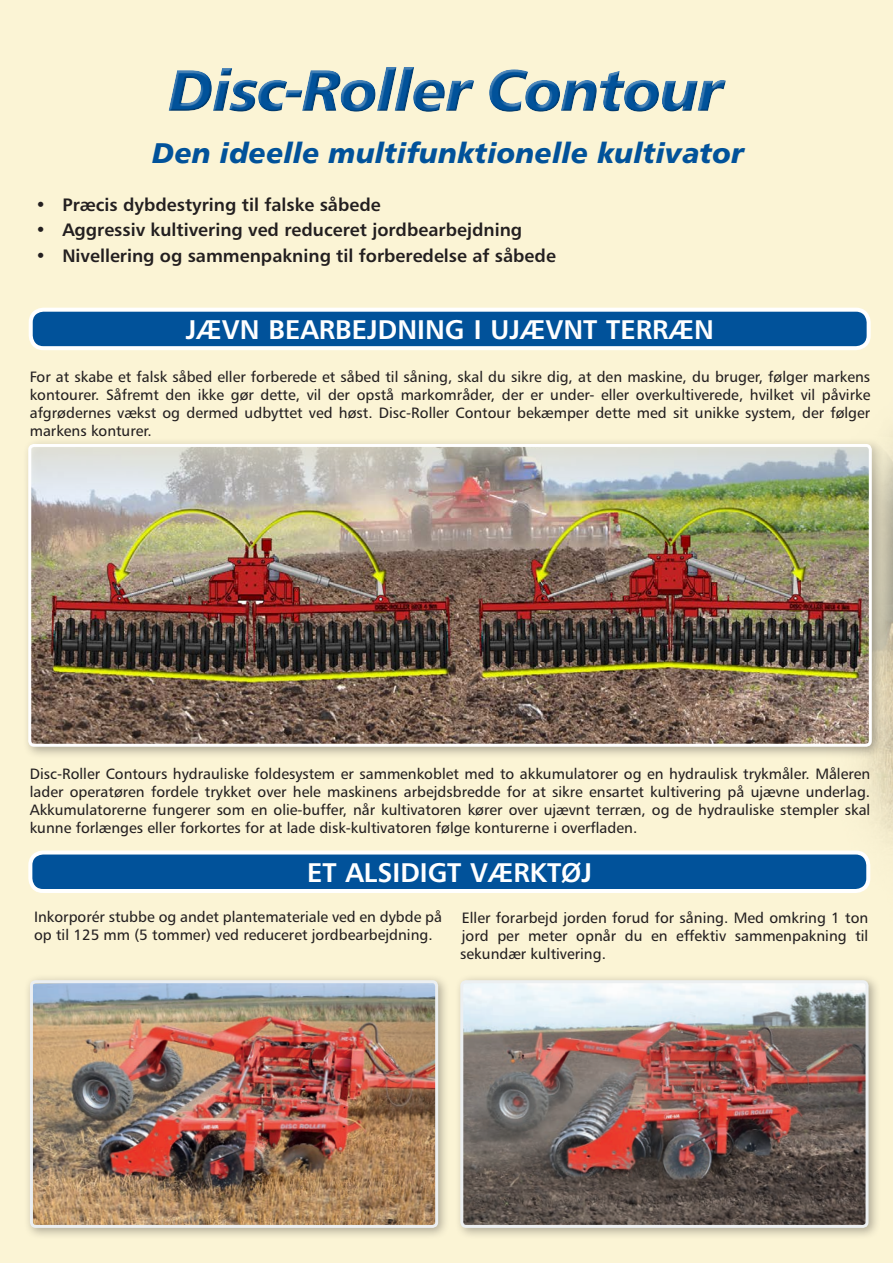
<style>
.page{position:relative;width:893px;height:1263px;background:#fbf4d5}
.page>*{position:absolute;margin:0;border:0;box-sizing:border-box;transform-origin:0 0}
.t1{font:58.5px "Humanist 777 BT Black Italic B";letter-spacing:-.03em;color:#01529a}
.t2{font:28.5px "Humanist 777 BT Black Italic B";color:#01529a}
.t3{font:27px "Humanist 777 BT Bold B";color:#fff}
.t4{font:18px "Humanist 777 BT Bold B";color:#231f20}
.t5{font:15px/18px "Humanist 777 BT Roman B";color:#231f20;text-align:justify}
</style>
<div class="page">
<img style="left:637px;top:307px;width:256px;height:581px">
<svg style="left:170px;top:67px;width:556px;height:45px"></svg>
<div style="left:30px;top:852px;width:838px;height:39px;background:#01529a;border-radius:13px"></div>
<div style="left:28px;top:850px;width:842px;height:43px;border:4px solid #fff;border-radius:13px"></div>
<div style="left:22px;top:438px;width:862px;height:321px;background:#231f20;opacity:.35"></div>
<img style="left:32px;top:448px;width:836px;height:295px">
<div style="left:28px;top:444px;width:844px;height:303px;border:3px solid #fff;border-radius:4px"></div>
<div style="left:454px;top:974px;width:426px;height:266px;background:#231f20;opacity:.35"></div>
<img style="left:464px;top:984px;width:400px;height:240px">
<div style="left:460px;top:980px;width:408px;height:248px;border:3px solid #eceff1;border-radius:4px"></div>
<div style="left:24px;top:974px;width:426px;height:266px;background:#231f20;opacity:.35"></div>
<img style="left:34px;top:984px;width:400px;height:240px">
<div style="left:30px;top:980px;width:408px;height:248px;border:3px solid #eceff1;border-radius:4px"></div>
<div style="left:31px;top:310px;width:838px;height:38px;background:#01529a;border-radius:13px"></div>
<div style="left:29px;top:308px;width:842px;height:42px;border:4px solid #fff;border-radius:13px"></div>
<h1 class="t1" style="left:169px;top:52px;width:557px">Disc-Roller Contour</h1>
<h2 class="t2" style="left:153px;top:135px;width:593px">Den ideelle multifunktionelle kultivator</h2>
<p class="t4" style="left:35px;top:193px;width:347px">• Præcis dybdestyring til falske såbede</p>
<p class="t4" style="left:35px;top:219px;width:488px">• Aggressiv kultivering ved reduceret jordbearbejdning</p>
<p class="t4" style="left:35px;top:244px;width:522px">• Nivellering og sammenpakning til forberedelse af såbede</p>
<h3 class="t3" style="left:186px;top:312px;width:529px">JÆVN BEARBEJDNING I UJÆVNT TERRÆN</h3>
<p class="t5" style="left:30px;top:367px;width:842px">For at skabe et falsk såbed eller forberede et såbed til såning, skal du sikre dig, at den maskine, du bruger, følger markens kontourer. Såfremt den ikke gør dette, vil der opstå markområder, der er under- eller overkultiverede, hvilket vil påvirke afgrødernes vækst og dermed udbyttet ved høst. Disc-Roller Contour bekæmper dette med sit unikke system, der følger markens konturer.</p>
<p class="t5" style="left:30px;top:764px;width:842px">Disc-Roller Contours hydrauliske foldesystem er sammenkoblet med to akkumulatorer og en hydraulisk trykmåler. Måleren lader operatøren fordele trykket over hele maskinens arbejdsbredde for at sikre ensartet kultivering på ujævne underlag.<br>Akkumulatorerne fungerer som en olie-buffer, når kultivatoren kører over ujævnt terræn, og de hydrauliske stempler skal kunne forlænges eller forkortes for at lade disk-kultivatoren følge konturerne i overfladen.</p>
<h3 class="t3" style="left:307px;top:855px;width:287px">ET ALSIDIGT VÆRKTØJ</h3>
<p class="t5" style="left:34px;top:908px;width:409px">Inkorporér stubbe og andet plantemateriale ved en dybde på op til 125 mm (5 tommer) ved reduceret jordbearbejdning.</p>
<p class="t5" style="left:460px;top:909px;width:410px">Eller forarbejd jorden forud for såning. Med omkring 1 ton jord per meter opnår du en effektiv sammenpakning til sekundær kultivering.</p>
</div>
